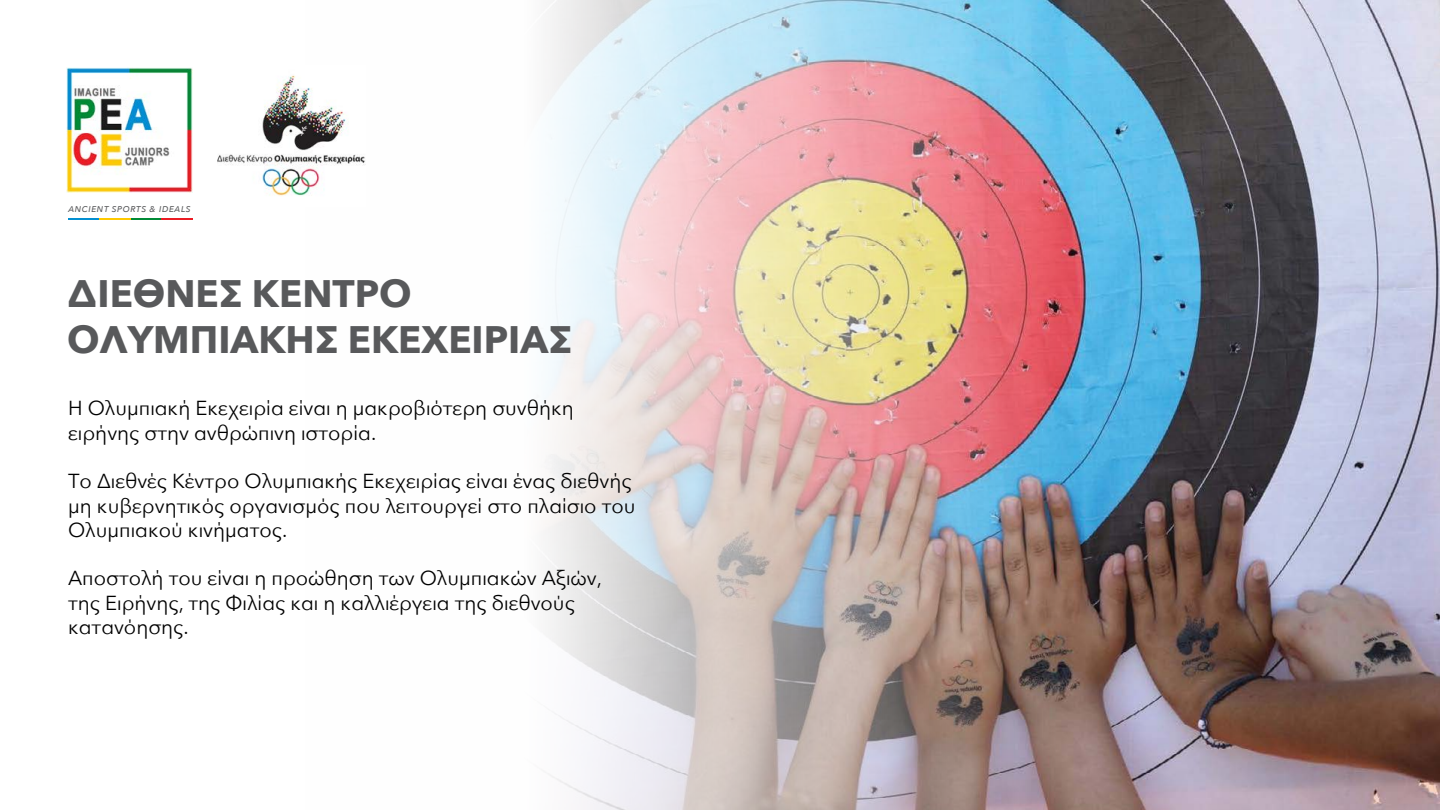
<style>
.page{position:relative;width:1440px;height:810px;background:#fff}
.page>*{position:absolute;margin:0;border:0;box-sizing:border-box;transform-origin:0 0}
.t1{font:700 38.25px/45.9px "Avenir Next";color:#58595b}
.t2{font:20.25px/24.3px "Avenir Next";color:#000}
.t3{font:italic 500 8.4px "Avenir Next";letter-spacing:.08em;color:#58595b}
</style>
<div class="page">
<img style="left:67px;top:67px;width:125px;height:126px">
<hr style="left:68px;top:218px;width:31px;height:2px;background:#038fd1">
<hr style="left:130px;top:218px;width:31px;height:2px;background:#008a36">
<hr style="left:99px;top:218px;width:31px;height:2px;background:#ffc900">
<hr style="left:161px;top:218px;width:31px;height:2px;background:#eb1c24">
<img style="left:545px;top:0;width:895px;height:810px">
<img style="left:217px;top:75px;width:149px;height:121px">
<p class="t3" style="left:68px;top:202px;width:124px">ANCIENT SPORTS &amp; IDEALS</p>
<h1 class="t1" style="left:67px;top:270px;width:506px">ΔΙΕΘΝΕΣ ΚΕΝΤΡΟ<br>ΟΛΥΜΠΙΑΚΗΣ ΕΚΕΧΕΙΡΙΑΣ</h1>
<p class="t2" style="left:68px;top:395px;width:507px">Η Ολυμπιακή Εκεχειρία είναι η μακροβιότερη συνθήκη ειρήνης στην ανθρώπινη ιστορία.</p>
<p class="t2" style="left:68px;top:468px;width:569px">Το Διεθνές Κέντρο Ολυμπιακής Εκεχειρίας είναι ένας διεθνής μη κυβερνητικός οργανισμός που λειτουργεί στο πλαίσιο του<br>Ολυμπιακού κινήματος.</p>
<p class="t2" style="left:68px;top:565px;width:535px">Αποστολή του είναι η προώθηση των Ολυμπιακών Αξιών, της Ειρήνης, της Φιλίας και η καλλιέργεια της διεθνούς κατανόησης.</p>
</div>
